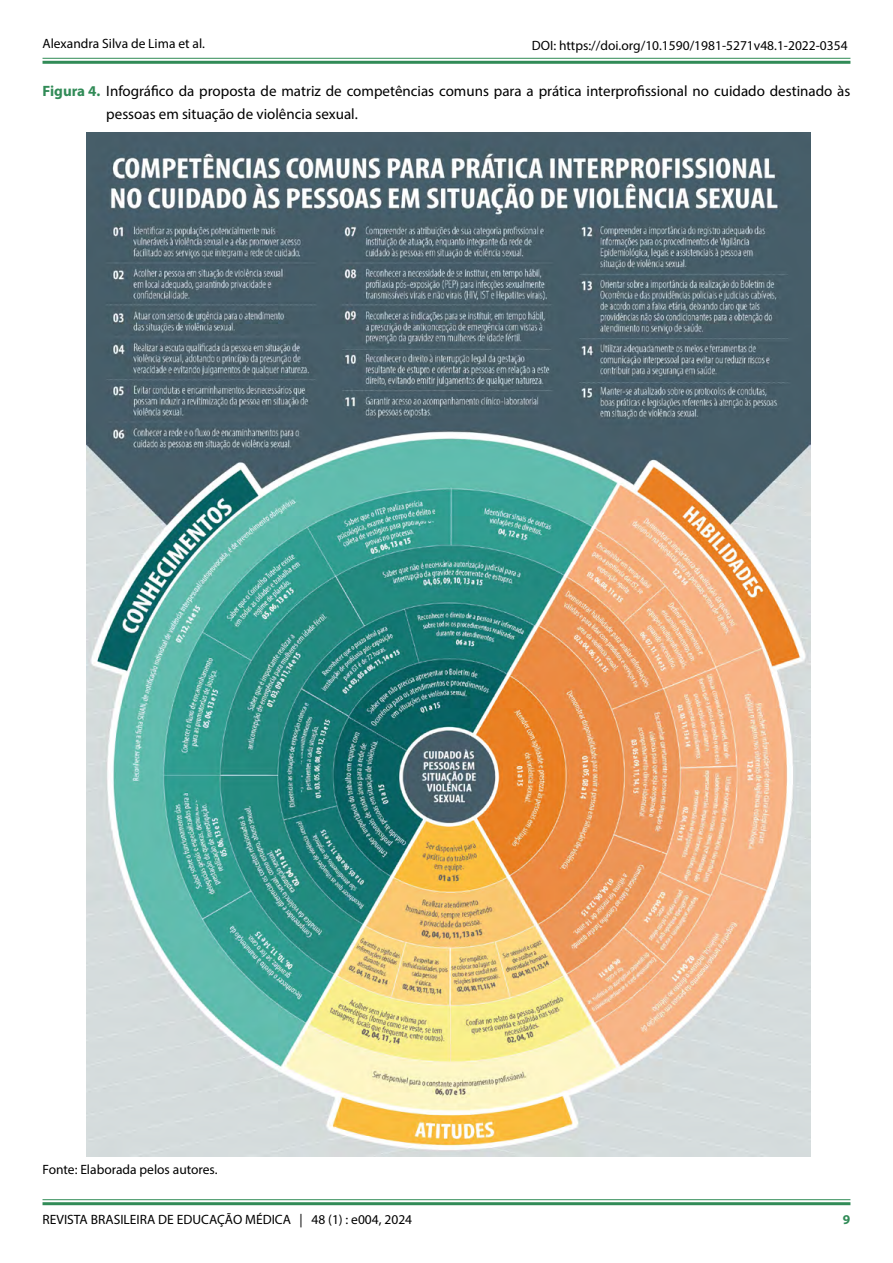
<style>
.page{position:relative;width:893px;height:1263px;background:#fff}
.page>*{position:absolute;margin:0;border:0;box-sizing:border-box;transform-origin:0 0}
.t1{font:15px/22.5px "Myriad Pro";color:#000}
.t2{font:13.5px "Myriad Pro";color:#000}
.t3{font:700 13.5px "Myriad Pro";color:#318b57}
.s1{font-weight:700;color:#318b57}
</style>
<div class="page">
<hr style="left:43px;top:1199px;width:807px;height:1px;background:#318b57">
<hr style="left:43px;top:1202px;width:807px;height:3px;background:#318b57">
<hr style="left:43px;top:58px;width:807px;height:1px;background:#318b57">
<hr style="left:43px;top:61px;width:807px;height:3px;background:#318b57">
<img style="left:86px;top:133px;width:724px;height:1023px">
<p class="t2" style="left:43px;top:35px;width:164px">Alexandra Silva de Lima et al.</p>
<p class="t2" style="left:532px;top:37px;width:317px">DOI: https://doi.org/10.1590/1981-5271v48.1-2022-0354</p>
<p class="t1" style="left:106px;top:80px;width:746px;text-indent:-64px"><span class="s1">Figura 4.</span> Infográfico da proposta de matriz de competências comuns para a prática interprofissional no cuidado destinado às pessoas em situação de violência sexual.</p>
<p class="t2" style="left:43px;top:1161px;width:177px">Fonte: Elaborada pelos autores.</p>
<p class="t2" style="left:43px;top:1211px;width:371px">REVISTA BRASILEIRA DE EDUCAÇÃO MÉDICA | 48 (1) : e004, 2024</p>
<p class="t3" style="left:843px;top:1210px;width:9px">9</p>
</div>
